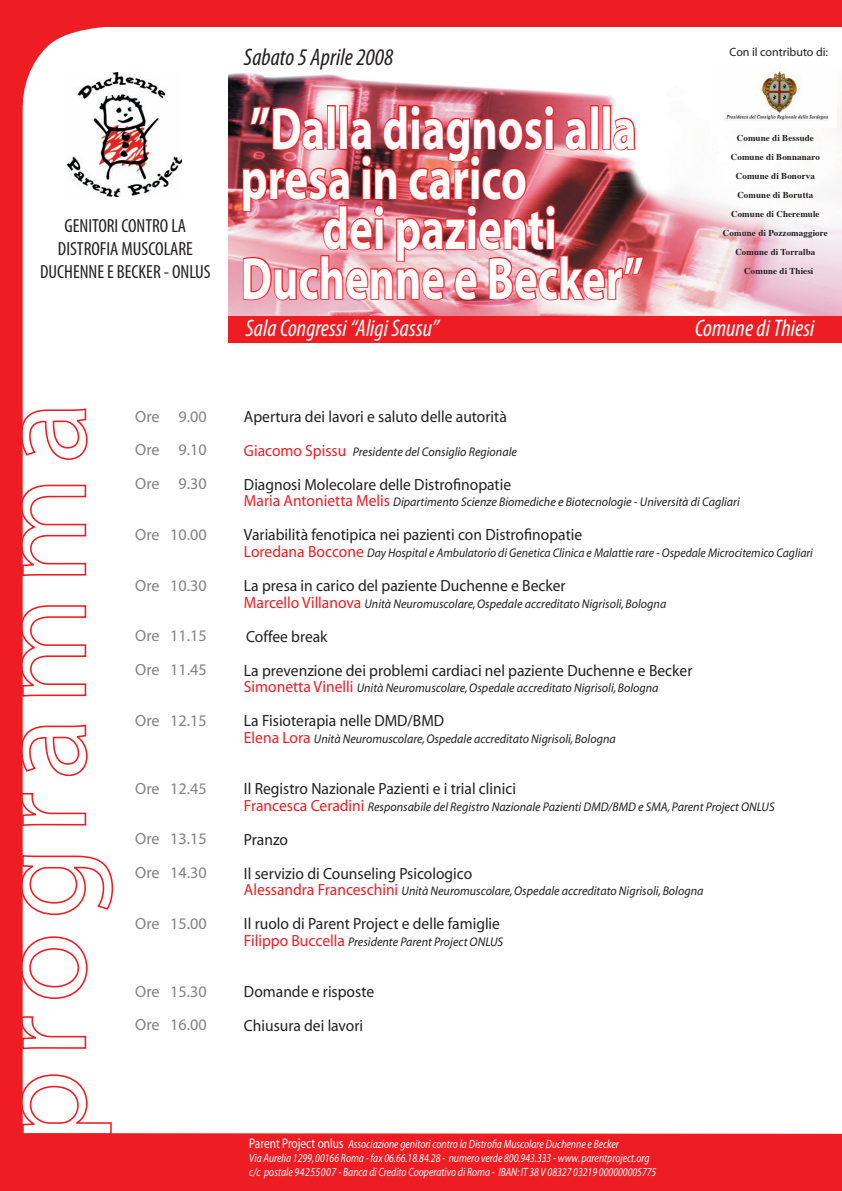
<style>
.page{position:relative;width:842px;height:1191px;background:#fff}
.page>*{position:absolute;margin:0;border:0;box-sizing:border-box;transform-origin:0 0}
.t1{font:700 60px/50px "Myriad";color:#fff;scale:.75 1}
.t2{font:italic condensed 24px "Myriad Pro";color:#fff}
.t3{font:italic condensed 24px "Myriad Pro";color:#231f20}
.t4{font:condensed 19px/22.8px "Myriad Pro";color:#231f20;text-align:center}
.t5{font:16.2px/33.8px "Myriad";color:#231f20;scale:.96 1}
.t6{font:16.2px/33.8px "Myriad";color:#808285}
.t7{font:italic 12.6px "Myriad";color:#231f20;scale:.96 1}
.t8{font:italic 12.6px "Myriad";color:#231f20;scale:.93 1}
.t9{font:italic 12px/14.4px "Myriad";color:#fff;scale:.81 1}
.t10{font:12px "Myriad";color:#231f20}
.t11{font:700 9px "Times";letter-spacing:.01em;color:#231f20}
.s1{font-style:normal;font-size:16.2px;color:#ee1d23}
.s2{font-style:normal;font-size:14px}
</style>
<div class="page">
<img style="left:228px;top:73px;width:614px;height:243px">
<img style="left:241px;top:104px;width:404px;height:197px">
<div style="left:228px;top:316px;width:614px;height:27px;background:#ee1d23"></div>
<div style="left:0;top:1133px;width:842px;height:58px;background:#ee1d23"></div>
<img style="left:129px;top:76px;width:52px;height:121px">
<div style="left:0;top:0;width:842px;height:27px;background:#ee1d23"></div>
<svg style="left:0;top:27px;width:129px;height:1113px"></svg>
<img style="left:717px;top:70px;width:119px;height:57px">
<h3 class="t4" style="left:40px;top:215px;width:172px">GENITORI CONTRO LA<br>DISTROFIA MUSCOLARE<br>DUCHENNE E BECKER - ONLUS</h3>
<p class="t6" style="left:135px;top:400px;width:73px;text-align:justify">Ore 9.00<br>Ore 9.10<br>Ore 9.30</p>
<p class="t6" style="left:135px;top:518px;width:73px">Ore 10.00</p>
<p class="t6" style="left:135px;top:569px;width:73px">Ore 10.30</p>
<p class="t6" style="left:135px;top:620px;width:73px">Ore 11.15<br>Ore 11.45</p>
<p class="t6" style="left:135px;top:704px;width:73px">Ore 12.15</p>
<p class="t6" style="left:135px;top:772px;width:73px">Ore 12.45</p>
<p class="t6" style="left:135px;top:823px;width:73px">Ore 13.15<br>Ore 14.30</p>
<p class="t6" style="left:135px;top:907px;width:73px">Ore 15.00</p>
<p class="t6" style="left:135px;top:975px;width:73px">Ore 15.30<br>Ore 16.00</p>
<h2 class="t3" style="left:244px;top:44px;width:151px">Sabato 5 Aprile 2008</h2>
<h1 class="t1" style="left:241px;top:106px;width:529px">”Dalla diagnosi alla presa in carico</h1>
<h1 class="t1" style="left:241px;top:206px;width:539px;text-align:center">dei pazienti<br>Duchenne e Becker”</h1>
<p class="t10" style="left:729px;top:46px;width:100px">Con il contributo di:</p>
<p class="t11" style="left:737px;top:129px;width:78px">Comune di Bessude</p>
<p class="t11" style="left:731px;top:148px;width:90px">Comune di Bonnanaro</p>
<p class="t11" style="left:736px;top:167px;width:80px">Comune di Bonorva</p>
<p class="t11" style="left:737px;top:186px;width:77px">Comune di Borutta</p>
<p class="t11" style="left:731px;top:205px;width:90px">Comune di Cheremule</p>
<p class="t11" style="left:723px;top:224px;width:106px">Comune di Pozzomaggiore</p>
<p class="t11" style="left:735px;top:243px;width:82px">Comune di Torralba</p>
<p class="t11" style="left:744px;top:262px;width:71px">Comune di Thiesi</p>
<h2 class="t2" style="left:246px;top:315px;width:195px">Sala Congressi “Aligi Sassu”</h2>
<h2 class="t2" style="left:695px;top:315px;width:121px">Comune di Thiesi</h2>
<p class="t5" style="left:244px;top:400px;width:275px">Apertura dei lavori e saluto delle autorità</p>
<p class="t7" style="left:244px;top:445px;width:286px"><span class="s1">Giacomo Spissu</span> Presidente del Consiglio Regionale</p>
<p class="t5" style="left:244px;top:468px;width:280px">Diagnosi Molecolare delle Distrofinopatie</p>
<p class="t7" style="left:244px;top:496px;width:518px"><span class="s1">Maria Antonietta Melis</span> Dipartimento Scienze Biomediche e Biotecnologie - Università di Cagliari</p>
<p class="t5" style="left:244px;top:518px;width:354px">Variabilità fenotipica nei pazienti con Distrofinopatie</p>
<p class="t8" style="left:244px;top:547px;width:613px"><span class="s1">Loredana Boccone</span> Day Hospital e Ambulatorio di Genetica Clinica e Malattie rare - Ospedale Microcitemico Cagliari</p>
<p class="t5" style="left:244px;top:569px;width:337px">La presa in carico del paziente Duchenne e Becker</p>
<p class="t7" style="left:244px;top:597px;width:441px"><span class="s1">Marcello Villanova</span> Unità Neuromuscolare, Ospedale accreditato Nigrisoli, Bologna</p>
<p class="t5" style="left:244px;top:620px;width:469px">Coffee break<br>La prevenzione dei problemi cardiaci nel paziente Duchenne e Becker</p>
<p class="t7" style="left:244px;top:682px;width:433px"><span class="s1">Simonetta Vinelli</span> Unità Neuromuscolare, Ospedale accreditato Nigrisoli, Bologna</p>
<p class="t5" style="left:244px;top:704px;width:210px">La Fisioterapia nelle DMD/BMD</p>
<p class="t7" style="left:244px;top:732px;width:389px"><span class="s1">Elena Lora</span> Unità Neuromuscolare, Ospedale accreditato Nigrisoli, Bologna</p>
<p class="t5" style="left:244px;top:772px;width:285px">Il Registro Nazionale Pazienti e i trial clinici</p>
<p class="t7" style="left:244px;top:800px;width:554px"><span class="s1">Francesca Ceradini</span> Responsabile del Registro Nazionale Pazienti DMD/BMD e SMA, Parent Project ONLUS</p>
<p class="t5" style="left:244px;top:823px;width:239px">Pranzo<br>Il servizio di Counseling Psicologico</p>
<p class="t7" style="left:244px;top:885px;width:480px"><span class="s1">Alessandra Franceschini</span> Unità Neuromuscolare, Ospedale accreditato Nigrisoli, Bologna</p>
<p class="t5" style="left:244px;top:907px;width:268px">Il ruolo di Parent Project e delle famiglie</p>
<p class="t7" style="left:244px;top:935px;width:272px"><span class="s1">Filippo Buccella</span> Presidente Parent Project ONLUS</p>
<p class="t5" style="left:244px;top:975px;width:137px">Domande e risposte<br>Chiusura dei lavori</p>
<p class="t9" style="left:249px;top:1137px;width:504px"><span class="s2">Parent Project onlus</span> Associazione genitori contro la Distrofia Muscolare Duchenne e Becker<br>Via Aurelia 1299, 00166 Roma - fax 06.66.18.84.28 - numero verde 800.943.333 - www. parentproject.org c/c postale 94255007 - Banca di Credito Cooperativo di Roma - IBAN: IT 38 V 08327 03219 000000005775</p>
</div>
